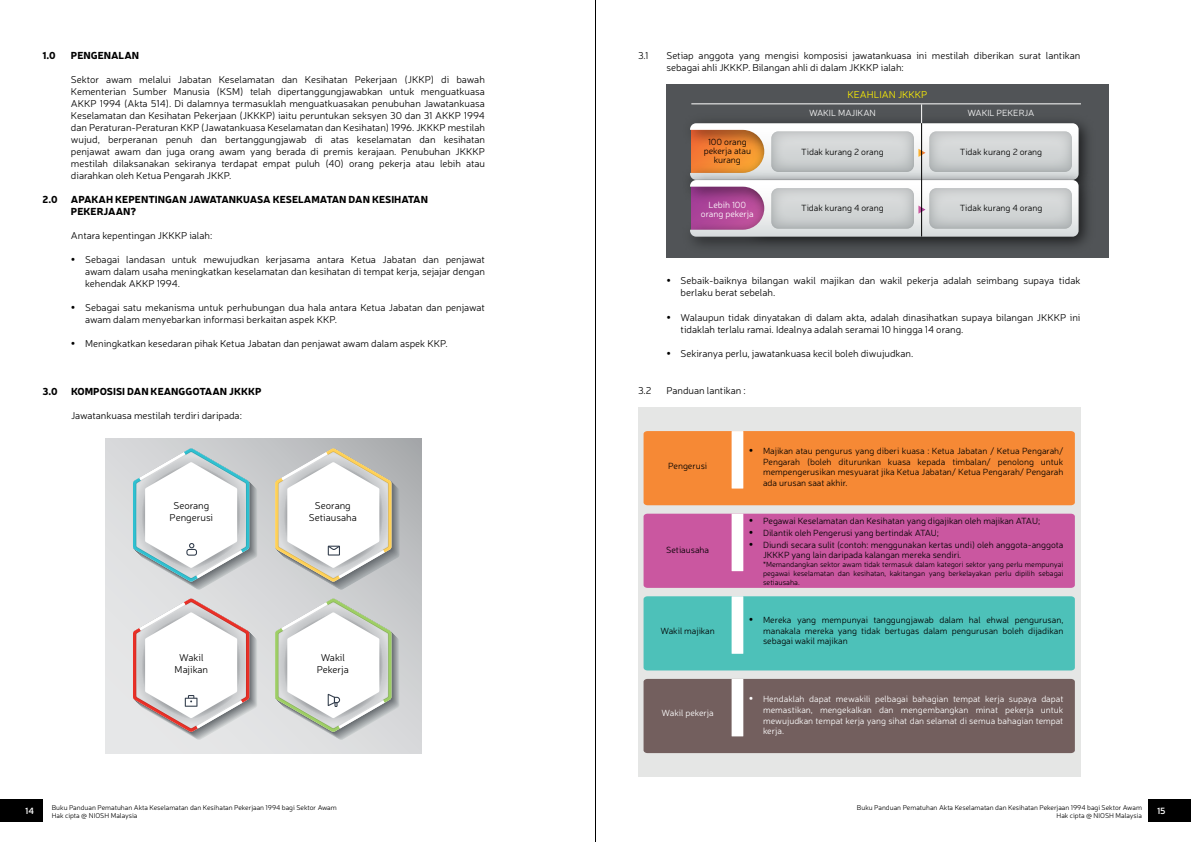
<style>
.page{position:relative;width:1191px;height:842px;background:#fff}
.page>*{position:absolute;margin:0;border:0;box-sizing:border-box;transform-origin:0 0}
.t1{font:300 10px/12px "Neris";color:#000}
.t2{font:900 10px/12px "Neris";color:#000}
.t3{font:300 10px "Neris";color:#fff200}
.t4{font:300 9px/10.8px "Neris";color:#000;text-align:justify}
.t5{font:300 9px/10.8px "Neris";color:#fff;text-align:justify}
.t6{font:600 9px "Neris";color:#fff}
.t7{font:300 7.5px/9px "Neris";color:#000;text-align:justify}
.t8{font:300 7px/8.4px "Neris";color:#000}
</style>
<div class="page">
<div style="left:0;top:799px;width:43px;height:22px;background:#000"></div>
<div style="left:1148px;top:799px;width:43px;height:22px;background:#000"></div>
<svg style="left:105px;top:438px;width:317px;height:315px;background:#d3d5d6"></svg>
<svg style="left:133px;top:448px;width:124px;height:142px"></svg>
<svg style="left:275px;top:448px;width:124px;height:142px"></svg>
<svg style="left:133px;top:598px;width:124px;height:142px"></svg>
<svg style="left:275px;top:598px;width:124px;height:142px"></svg>
<div style="left:638px;top:407px;width:442px;height:370px;background:#e5e6e5"></div>
<div style="left:643px;top:514px;width:431px;height:74px;background:#ca57a0"></div>
<div style="left:643px;top:596px;width:431px;height:74px;background:#4dc1b9"></div>
<div style="left:643px;top:431px;width:431px;height:74px;background:#f68935"></div>
<div style="left:643px;top:679px;width:431px;height:74px;background:#735f5e"></div>
<div style="left:731px;top:431px;width:12px;height:58px;background:#fff"></div>
<div style="left:731px;top:514px;width:12px;height:57px;background:#fff"></div>
<div style="left:731px;top:596px;width:12px;height:58px;background:#fff"></div>
<div style="left:731px;top:679px;width:12px;height:57px;background:#fff"></div>
<div style="left:666px;top:85px;width:442px;height:173px;background:#515457"></div>
<img style="left:1078px;top:123px;width:10px;height:44px">
<img style="left:692px;top:167px;width:396px;height:80px">
<hr style="left:691px;top:103px;width:390px;height:1px;background:#fff">
<svg style="left:690px;top:104px;width:388px;height:133px;background:#c0b7b8"></svg>
<hr style="left:921px;top:123px;width:1px;height:114px;background:#000">
<hr style="left:595px;top:0;width:1px;height:842px;background:#000">
<p class="t2" style="left:43px;top:49px;width:15px">1.0</p>
<p class="t2" style="left:71px;top:49px;width:70px">PENGENALAN</p>
<p class="t1" style="left:71px;top:73px;width:415px;text-align:justify">Sektor awam melalui Jabatan Keselamatan dan Kesihatan Pekerjaan (JKKP) di bawah Kementerian Sumber Manusia (KSM) telah dipertanggungjawabkan untuk menguatkuasa AKKP 1994 (Akta 514). Di dalamnya termasuklah menguatkuasakan penubuhan Jawatankuasa Keselamatan dan Kesihatan Pekerjaan (JKKKP) iaitu peruntukan seksyen 30 dan 31 AKKP 1994 dan Peraturan-Peraturan KKP (Jawatankuasa Keselamatan dan Kesihatan) 1996. JKKKP mestilah wujud, berperanan penuh dan bertanggungjawab di atas keselamatan dan kesihatan penjawat awam dan juga orang awam yang berada di premis kerajaan. Penubuhan JKKKP mestilah dilaksanakan sekiranya terdapat empat puluh (40) orang pekerja atau lebih atau diarahkan oleh Ketua Pengarah JKKP.</p>
<p class="t2" style="left:43px;top:193px;width:17px">2.0</p>
<p class="t2" style="left:71px;top:193px;width:359px">APAKAH KEPENTINGAN JAWATANKUASA KESELAMATAN DAN KESIHATAN<br>PEKERJAAN?</p>
<p class="t1" style="left:71px;top:229px;width:143px">Antara kepentingan JKKKP ialah:</p>
<p class="t1" style="left:85px;top:253px;width:401px;text-align:justify;text-indent:-14px">• Sebagai landasan untuk mewujudkan kerjasama antara Ketua Jabatan dan penjawat awam dalam usaha meningkatkan keselamatan dan kesihatan di tempat kerja, sejajar dengan kehendak AKKP 1994.</p>
<p class="t1" style="left:85px;top:301px;width:401px;text-indent:-14px">• Sebagai satu mekanisma untuk perhubungan dua hala antara Ketua Jabatan dan penjawat awam dalam menyebarkan informasi berkaitan aspek KKP.</p>
<p class="t1" style="left:71px;top:337px;width:378px">• Meningkatkan kesedaran pihak Ketua Jabatan dan penjawat awam dalam aspek KKP.</p>
<p class="t2" style="left:43px;top:385px;width:17px">3.0</p>
<p class="t2" style="left:71px;top:385px;width:192px">KOMPOSISI DAN KEANGGOTAAN JKKKP</p>
<p class="t1" style="left:71px;top:409px;width:172px">Jawatankuasa mestilah terdiri daripada:</p>
<p class="t1" style="left:170px;top:499px;width:45px;text-align:center">Seorang<br>Pengerusi</p>
<p class="t1" style="left:175px;top:651px;width:35px;text-align:center">Wakil<br>Majikan</p>
<p class="t1" style="left:309px;top:499px;width:49px;text-align:center">Seorang<br>Setiausaha</p>
<p class="t1" style="left:317px;top:651px;width:34px;text-align:center">Wakil<br>Pekerja</p>
<p class="t1" style="left:638px;top:49px;width:12px">3.1</p>
<p class="t1" style="left:666px;top:49px;width:415px">Setiap anggota yang mengisi komposisi jawatankuasa ini mestilah diberikan surat lantikan sebagai ahli JKKKP. Bilangan ahli di dalam JKKKP ialah:</p>
<p class="t4" style="left:703px;top:138px;width:49px;line-height:9px;text-align:center">100 orang pekerja atau kurang</p>
<p class="t5" style="left:701px;top:200px;width:54px;line-height:9px;text-align:center">Lebih 100 orang pekerja</p>
<p class="t3" style="left:847px;top:88px;width:81px">KEAHLIAN JKKKP</p>
<p class="t5" style="left:809px;top:107px;width:68px">WAKIL MAJIKAN</p>
<p class="t5" style="left:967px;top:107px;width:69px">WAKIL PEKERJA</p>
<p class="t4" style="left:801px;top:146px;width:84px">Tidak kurang 2 orang</p>
<p class="t4" style="left:959px;top:146px;width:84px">Tidak kurang 2 orang</p>
<p class="t4" style="left:801px;top:202px;width:84px">Tidak kurang 4 orang</p>
<p class="t4" style="left:959px;top:202px;width:84px">Tidak kurang 4 orang</p>
<p class="t1" style="left:680px;top:275px;width:401px;text-indent:-14px">• Sebaik-baiknya bilangan wakil majikan dan wakil pekerja adalah seimbang supaya tidak berlaku berat sebelah.</p>
<p class="t1" style="left:680px;top:311px;width:401px;text-indent:-14px">• Walaupun tidak dinyatakan di dalam akta, adalah dinasihatkan supaya bilangan JKKKP ini tidaklah terlalu ramai. Idealnya adalah seramai 10 hingga 14 orang.</p>
<p class="t1" style="left:666px;top:347px;width:248px">• Sekiranya perlu, jawatankuasa kecil boleh diwujudkan.</p>
<p class="t1" style="left:638px;top:384px;width:15px">3.2</p>
<p class="t1" style="left:666px;top:384px;width:81px">Panduan lantikan :</p>
<p class="t4" style="left:668px;top:460px;width:41px">Pengerusi</p>
<p class="t4" style="left:666px;top:544px;width:45px">Setiausaha</p>
<p class="t4" style="left:660px;top:625px;width:56px">Wakil majikan</p>
<p class="t5" style="left:661px;top:707px;width:54px">Wakil pekerja</p>
<p class="t4" style="left:763px;top:445px;width:302px;text-indent:-14px">• Majikan atau pengurus yang diberi kuasa : Ketua Jabatan / Ketua Pengarah/ Pengarah (boleh diturunkan kuasa kepada timbalan/ penolong untuk mempengerusikan mesyuarat jika Ketua Jabatan/ Ketua Pengarah/ Pengarah ada urusan saat akhir.</p>
<p class="t4" style="left:749px;top:515px;width:293px">• Pegawai Keselamatan dan Kesihatan yang digajikan oleh majikan ATAU;</p>
<p class="t4" style="left:749px;top:527px;width:191px">• Dilantik oleh Pengerusi yang bertindak ATAU;</p>
<p class="t4" style="left:763px;top:539px;width:302px;text-indent:-14px">• Diundi secara sulit (contoh: menggunakan kertas undi) oleh anggota-anggota<br>JKKKP yang lain daripada kalangan mereka sendiri.</p>
<p class="t7" style="left:763px;top:560px;width:302px">*Memandangkan sektor awam tidak termasuk dalam kategori sektor yang perlu mempunyai pegawai keselamatan dan kesihatan, kakitangan yang berkelayakan perlu dipilih sebagai setiausaha.</p>
<p class="t4" style="left:763px;top:614px;width:302px;text-indent:-14px">• Mereka yang mempunyai tanggungjawab dalam hal ehwal pengurusan, manakala mereka yang tidak bertugas dalam pengurusan boleh dijadikan sebagai wakil majikan</p>
<p class="t5" style="left:763px;top:693px;width:302px;text-indent:-14px">• Hendaklah dapat mewakili pelbagai bahagian tempat kerja supaya dapat memastikan, mengekalkan dan mengembangkan minat pekerja untuk mewujudkan tempat kerja yang sihat dan selamat di semua bahagian tempat kerja.</p>
<p class="t8" style="left:52px;top:803px;width:287px">Buku Panduan Pematuhan Akta Keselamatan dan Kesihatan Pekerjaan 1994 bagi Sektor Awam<br>Hak cipta @ NIOSH Malaysia</p>
<p class="t8" style="left:857px;top:803px;width:287px;text-align:right">Buku Panduan Pematuhan Akta Keselamatan dan Kesihatan Pekerjaan 1994 bagi Sektor Awam<br>Hak cipta @ NIOSH Malaysia</p>
<p class="t6" style="left:25px;top:804px;width:10px">14</p>
<p class="t6" style="left:1157px;top:804px;width:10px">15</p>
</div>
